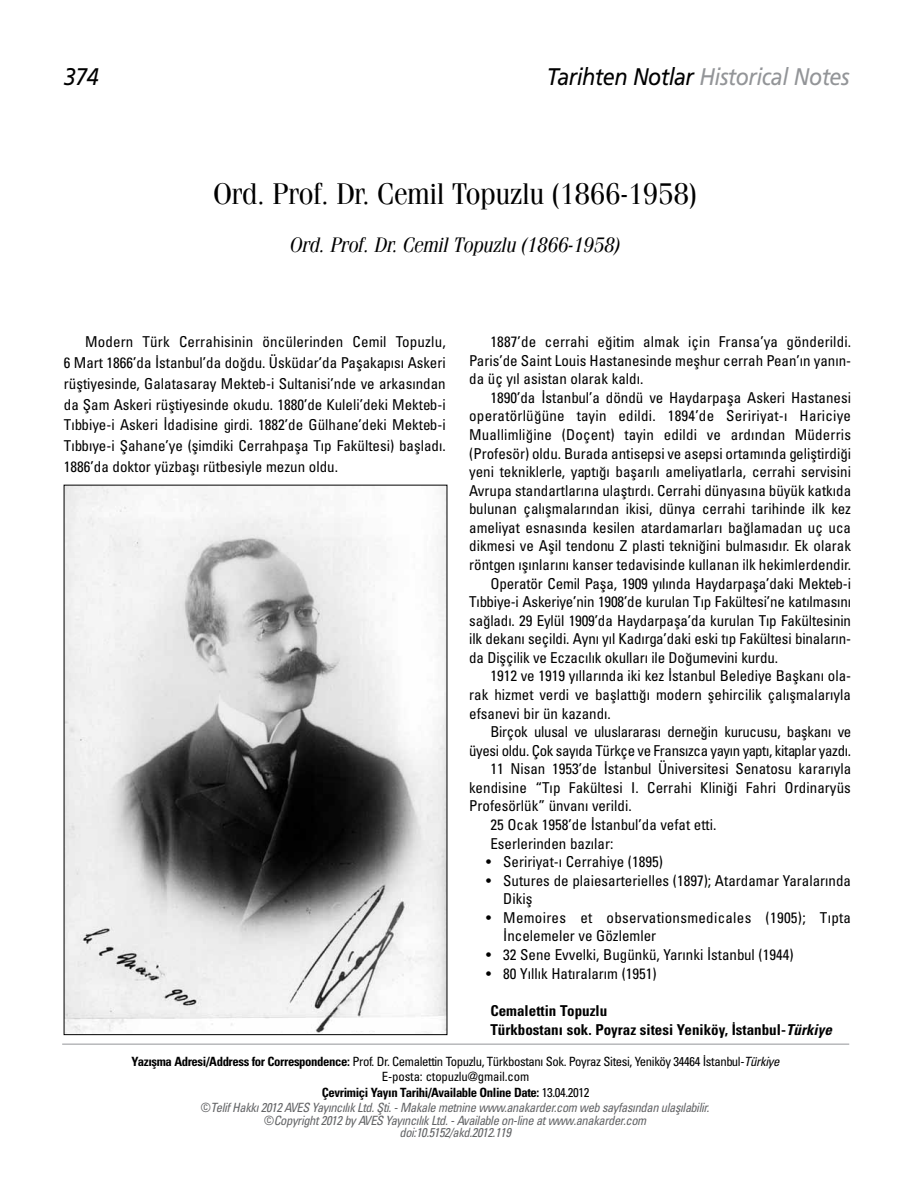
<style>
.page{position:relative;width:915px;height:1191px;background:#fff}
.page>*{position:absolute;margin:0;border:0;box-sizing:border-box;transform-origin:0 0}
.t1{font:30px "Fenice Tr";letter-spacing:-.015em;color:#000}
.t2{font:24px "Frutiger Italic Tr";letter-spacing:-.025em;color:#939598;scale:.9 1}
.t3{font:24px "Frutiger Italic Tr";color:#000;scale:.9 1}
.t4{font:21px "Fenice Italic Tr";letter-spacing:-.015em;color:#000;scale:.95 1}
.t5{font:15px/20.9px "Univers Condensed Tr";color:#000;text-align:justify}
.t6{font:15px "Univers Condensed Tr";letter-spacing:-.02em;color:#000}
.t7{font:15px/18.9px "Univers Cond Bd Tr";color:#000}
.t8{font:15px/18.6px "Univers Condensed Tr";letter-spacing:.02em;color:#000}
.t9{font:12.75px/12.8px "Univers Cond Ita Tr";letter-spacing:-.03em;color:#636466;text-align:center}
.t10{font:12.75px/15px "Univers Condensed Tr";letter-spacing:-.03em;color:#000;text-align:center}
.t11{font:12.75px "Univers Cond Bd Tr";letter-spacing:-.03em;color:#000}
.s1{color:#000}
.s2{font-family:"Univers Cond Bd Ita Tr"}
.s3{font-family:"Univers Cond Bd Tr"}
.s4{font-family:"Univers Cond Ita Tr"}
.s5{font-family:"Univers Condensed Tr"}
</style>
<div class="page">
<hr style="left:62px;top:1043px;width:786px;height:1px;background:#939598">
<img style="left:66px;top:487px;width:379px;height:545px">
<h2 class="t3" style="left:64px;top:63px;width:40px">374</h2>
<h2 class="t2" style="left:546px;top:63px;width:337px"><span class="s1">Tarihten Notlar</span> Historical Notes</h2>
<h1 class="t1" style="left:213px;top:175px;width:484px">Ord. Prof. Dr. Cemil Topuzlu (1866-1958)</h1>
<h3 class="t4" style="left:290px;top:232px;width:348px">Ord. Prof. Dr. Cemil Topuzlu (1866-1958)</h3>
<p class="t5" style="left:64px;top:331px;width:383px;text-indent:21px">Modern Türk Cerrahisinin öncülerinden Cemil Topuzlu, 6 Mart 1866’da İstanbul’da doğdu. Üsküdar’da Paşakapısı Askeri rüştiyesinde, Galatasaray Mekteb-i Sultanisi’nde ve arkasından da Şam Askeri rüştiyesinde okudu. 1880’de Kuleli’deki Mekteb-i Tıbbiye-i Askeri İdadisine girdi. 1882’de Gülhane’deki Mekteb-i Tıbbıye-i Şahane’ye (şimdiki Cerrahpaşa Tıp Fakültesi) başladı.<br>1886’da doktor yüzbaşı rütbesiyle mezun oldu.</p>
<p class="t5" style="left:469px;top:332px;width:383px;line-height:18.6px;text-indent:21px">1887’de cerrahi eğitim almak için Fransa’ya gönderildi.<br>Paris’de Saint Louis Hastanesinde meşhur cerrah Pean’ın yanın&shy;da üç yıl asistan olarak kaldı.</p>
<p class="t5" style="left:490px;top:386px;width:362px">1890’da İstanbul’a döndü ve Haydarpaşa Askeri Hastanesi</p>
<p class="t5" style="left:469px;top:405px;width:383px">operatörlüğüne tayin edildi. 1894’de Seririyat-ı Hariciye</p>
<p class="t5" style="left:469px;top:424px;width:383px">Muallimliğine (Doçent) tayin edildi ve ardından Müderris</p>
<p class="t5" style="left:469px;top:442px;width:383px">(Profesör) oldu. Burada antisepsi ve asepsi ortamında geliştirdiği</p>
<p class="t5" style="left:469px;top:461px;width:383px">yeni tekniklerle, yaptığı başarılı ameliyatlarla, cerrahi servisini</p>
<p class="t5" style="left:469px;top:479px;width:383px">Avrupa standartlarına ulaştırdı. Cerrahi dünyasına büyük katkıda</p>
<p class="t5" style="left:469px;top:498px;width:383px">bulunan çalışmalarından ikisi, dünya cerrahi tarihinde ilk kez</p>
<p class="t5" style="left:469px;top:516px;width:383px">ameliyat esnasında kesilen atardamarları bağlamadan uç uca</p>
<p class="t5" style="left:469px;top:535px;width:383px">dikmesi ve Aşil tendonu Z plasti tekniğini bulmasıdır. Ek olarak</p>
<p class="t5" style="left:469px;top:554px;width:383px">röntgen ışınlarını kanser tedavisinde kullanan ilk hekimlerdendir.</p>
<p class="t5" style="left:490px;top:572px;width:362px">Operatör Cemil Paşa, 1909 yılında Haydarpaşa’daki Mekteb-i</p>
<p class="t5" style="left:469px;top:591px;width:383px">Tıbbiye-i Askeriye’nin 1908’de kurulan Tıp Fakültesi’ne katılmasını</p>
<p class="t5" style="left:469px;top:609px;width:383px">sağladı. 29 Eylül 1909’da Haydarpaşa’da kurulan Tıp Fakültesinin</p>
<p class="t5" style="left:469px;top:628px;width:383px">ilk dekanı seçildi. Aynı yıl Kadırga’daki eski tıp Fakültesi binaların-</p>
<p class="t5" style="left:469px;top:646px;width:310px">da Dişçilik ve Eczacılık okulları ile Doğumevini kurdu.</p>
<p class="t5" style="left:490px;top:665px;width:362px">1912 ve 1919 yıllarında iki kez İstanbul Belediye Başkanı ola-</p>
<p class="t5" style="left:469px;top:684px;width:383px">rak hizmet verdi ve başlattığı modern şehircilik çalışmalarıyla</p>
<p class="t5" style="left:469px;top:702px;width:143px">efsanevi bir ün kazandı.</p>
<p class="t6" style="left:490px;top:722px;width:362px">Birçok ulusal ve uluslararası derneğin kurucusu, başkanı ve</p>
<p class="t6" style="left:469px;top:741px;width:383px">üyesi oldu. Çok sayıda Türkçe ve Fransızca yayın yaptı, kitaplar yazdı.</p>
<p class="t5" style="left:490px;top:758px;width:362px">11 Nisan 1953’de İstanbul Üniversitesi Senatosu kararıyla</p>
<p class="t5" style="left:469px;top:776px;width:383px">kendisine “Tıp Fakültesi I. Cerrahi Kliniği Fahri Ordinaryüs</p>
<p class="t5" style="left:469px;top:795px;width:164px">Profesörlük” ünvanı verildi.</p>
<p class="t5" style="left:490px;top:814px;width:227px">25 Ocak 1958’de İstanbul’da vefat etti.</p>
<p class="t5" style="left:490px;top:832px;width:124px">Eserlerinden bazılar:</p>
<p class="t5" style="left:486px;top:851px;width:178px">• Seririyat-ı Cerrahiye (1895)</p>
<p class="t5" style="left:503px;top:870px;width:349px;line-height:18.6px;text-indent:-17px">• Sutures de plaiesarterielles (1897); Atardamar Yaralarında<br>Dikiş</p>
<p class="t8" style="left:503px;top:907px;width:349px;text-indent:-17px">• Memoires et observationsmedicales (1905); Tıpta<br>İncelemeler ve Gözlemler</p>
<p class="t5" style="left:486px;top:944px;width:309px">• 32 Sene Evvelki, Bugünkü, Yarınki İstanbul (1944)</p>
<p class="t5" style="left:486px;top:962px;width:172px">• 80 Yıllık Hatıralarım (1951)</p>
<p class="t7" style="left:490px;top:1001px;width:343px">Cemalettin Topuzlu<br>Türkbostanı sok. Poyraz sitesi Yeniköy, İstanbul-<span class="s2">Türkiye</span></p>
<p class="t10" style="left:131px;top:1053px;width:649px"><span class="s3">Yaz›şma Adresi/Address for Correspondence:</span> Prof. Dr. Cemalettin Topuzlu, Türkbostanı Sok. Poyraz Sitesi, Yeniköy 34464 İstanbul-<span class="s4">Türkiye<br></span>E-posta: ctopuzlu@gmail.com</p>
<p class="t11" style="left:322px;top:1084px;width:269px">Çevrimiçi Yayın Tarihi/Available Online Date: <span class="s5">13.04.2012</span></p>
<p class="t9" style="left:201px;top:1100px;width:509px"><span class="s5">©</span>Telif Hakk› 2012 AVES Yay›nc›l›k Ltd. Şti. - Makale metnine www.anakarder.com web sayfas›ndan ulaş›labilir. <span class="s5">©</span>Copyright 2012 by AVES Yay›nc›l›k Ltd. - Available on-line at www.anakarder.com<br>doi:10.5152/akd.2012.119</p>
</div>
